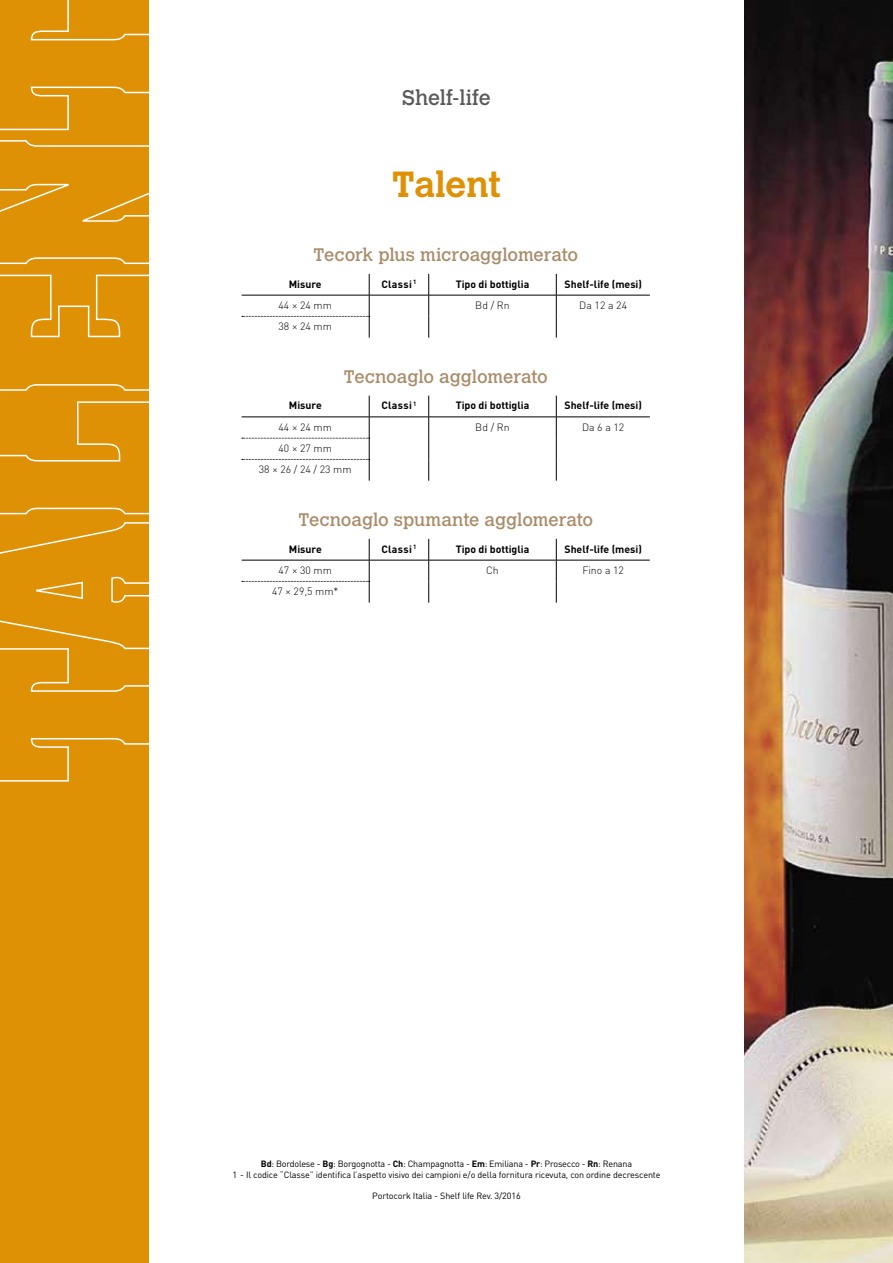
<style>
.page{position:relative;width:893px;height:1263px;background:#fff}
.page>*{position:absolute;margin:0;border:0;box-sizing:border-box;transform-origin:0 0}
.t1{font:700 36px "Calvert";letter-spacing:-.005em;color:#df9106}
.t2{font:21px "Calvert";letter-spacing:-.005em;color:#58585a}
.t3{font:18px "Calvert";letter-spacing:-.01em;color:#a98b69}
.t4{font:700 10.5px "DIN Pro";color:#000}
.t5{font:300 10.5px/21.3px "DIN Pro";color:#000;text-align:center}
.t6{font:9px/10.8px "DIN Pro";letter-spacing:-.01em;color:#000;text-align:center}
.s1{font-weight:700}
</style>
<div class="page">
<div style="left:0;top:0;width:149px;height:1263px;background:#df9106"></div>
<svg style="left:0;top:522px;width:149px;height:260px"></svg>
<svg style="left:0;top:401px;width:149px;height:114px"></svg>
<svg style="left:0;top:274px;width:149px;height:117px"></svg>
<svg style="left:0;top:140px;width:149px;height:125px"></svg>
<svg style="left:0;top:0;width:149px;height:131px"></svg>
<img style="left:744px;top:0;width:149px;height:1263px">
<hr style="left:369px;top:417px;width:60px;height:1px;background:#000">
<hr style="left:429px;top:417px;width:127px;height:1px;background:#000">
<hr style="left:556px;top:417px;width:94px;height:1px;background:#000">
<svg style="left:242px;top:396px;width:128px;height:85px"></svg>
<svg style="left:428px;top:396px;width:1px;height:85px"></svg>
<svg style="left:556px;top:396px;width:1px;height:85px"></svg>
<hr style="left:369px;top:560px;width:60px;height:1px;background:#000">
<hr style="left:429px;top:560px;width:127px;height:1px;background:#000">
<hr style="left:556px;top:560px;width:94px;height:1px;background:#000">
<svg style="left:242px;top:539px;width:128px;height:64px"></svg>
<svg style="left:428px;top:539px;width:1px;height:64px"></svg>
<svg style="left:556px;top:539px;width:1px;height:64px"></svg>
<hr style="left:369px;top:295px;width:60px;height:1px;background:#000">
<hr style="left:429px;top:295px;width:127px;height:1px;background:#000">
<hr style="left:556px;top:295px;width:94px;height:1px;background:#000">
<svg style="left:242px;top:274px;width:128px;height:64px"></svg>
<svg style="left:428px;top:274px;width:1px;height:64px"></svg>
<svg style="left:556px;top:274px;width:1px;height:64px"></svg>
<h2 class="t2" style="left:402px;top:86px;width:90px">Shelf-life</h2>
<h1 class="t1" style="left:392px;top:162px;width:110px">Talent</h1>
<h3 class="t3" style="left:313px;top:244px;width:266px">Tecork plus microagglomerato</h3>
<p class="t4" style="left:289px;top:277px;width:34px">Misure</p>
<p class="t4" style="left:381px;top:277px;width:37px">Classi <sup>1</sup></p>
<p class="t4" style="left:456px;top:277px;width:75px">Tipo di bottiglia</p>
<p class="t4" style="left:564px;top:277px;width:79px">Shelf-life (mesi)</p>
<p class="t5" style="left:279px;top:294px;width:55px">44 × 24 mm</p>
<p class="t5" style="left:475px;top:294px;width:36px">Bd / Rn</p>
<p class="t5" style="left:579px;top:294px;width:49px">Da 12 a 24</p>
<p class="t5" style="left:279px;top:315px;width:55px">38 × 24 mm</p>
<h3 class="t3" style="left:344px;top:366px;width:206px">Tecnoaglo agglomerato</h3>
<p class="t4" style="left:289px;top:398px;width:34px">Misure</p>
<p class="t4" style="left:381px;top:398px;width:37px">Classi <sup>1</sup></p>
<p class="t4" style="left:456px;top:398px;width:75px">Tipo di bottiglia</p>
<p class="t4" style="left:564px;top:398px;width:79px">Shelf-life (mesi)</p>
<p class="t5" style="left:279px;top:416px;width:55px">44 × 24 mm</p>
<p class="t5" style="left:475px;top:416px;width:36px">Bd / Rn</p>
<p class="t5" style="left:582px;top:416px;width:44px">Da 6 a 12</p>
<p class="t5" style="left:259px;top:437px;width:94px">40 × 27 mm<br>38 × 26 / 24 / 23 mm</p>
<h3 class="t3" style="left:299px;top:509px;width:296px">Tecnoaglo spumante agglomerato</h3>
<p class="t4" style="left:289px;top:542px;width:34px">Misure</p>
<p class="t4" style="left:381px;top:542px;width:37px">Classi <sup>1</sup></p>
<p class="t4" style="left:456px;top:542px;width:75px">Tipo di bottiglia</p>
<p class="t4" style="left:564px;top:542px;width:79px">Shelf-life (mesi)</p>
<p class="t5" style="left:279px;top:559px;width:55px">47 × 30 mm</p>
<p class="t5" style="left:486px;top:559px;width:14px">Ch</p>
<p class="t5" style="left:582px;top:559px;width:43px">Fino a 12</p>
<p class="t5" style="left:272px;top:580px;width:68px">47 × 29,5 mm*</p>
<p class="t6" style="left:232px;top:1158px;width:430px"><span class="s1">Bd</span>: Bordolese - <span class="s1">Bg</span>: Borgognotta - <span class="s1">Ch</span>: Champagnotta - <span class="s1">Em</span>: Emiliana - <span class="s1">Pr</span>: Prosecco - <span class="s1">Rn</span>: Renana<br>1 - Il codice “Classe” identifica l’aspetto visivo dei campioni e/o della fornitura ricevuta, con ordine decrescente</p>
<p class="t6" style="left:372px;top:1190px;width:150px">Portocork Italia - Shelf life Rev. 3/2016</p>
</div>
